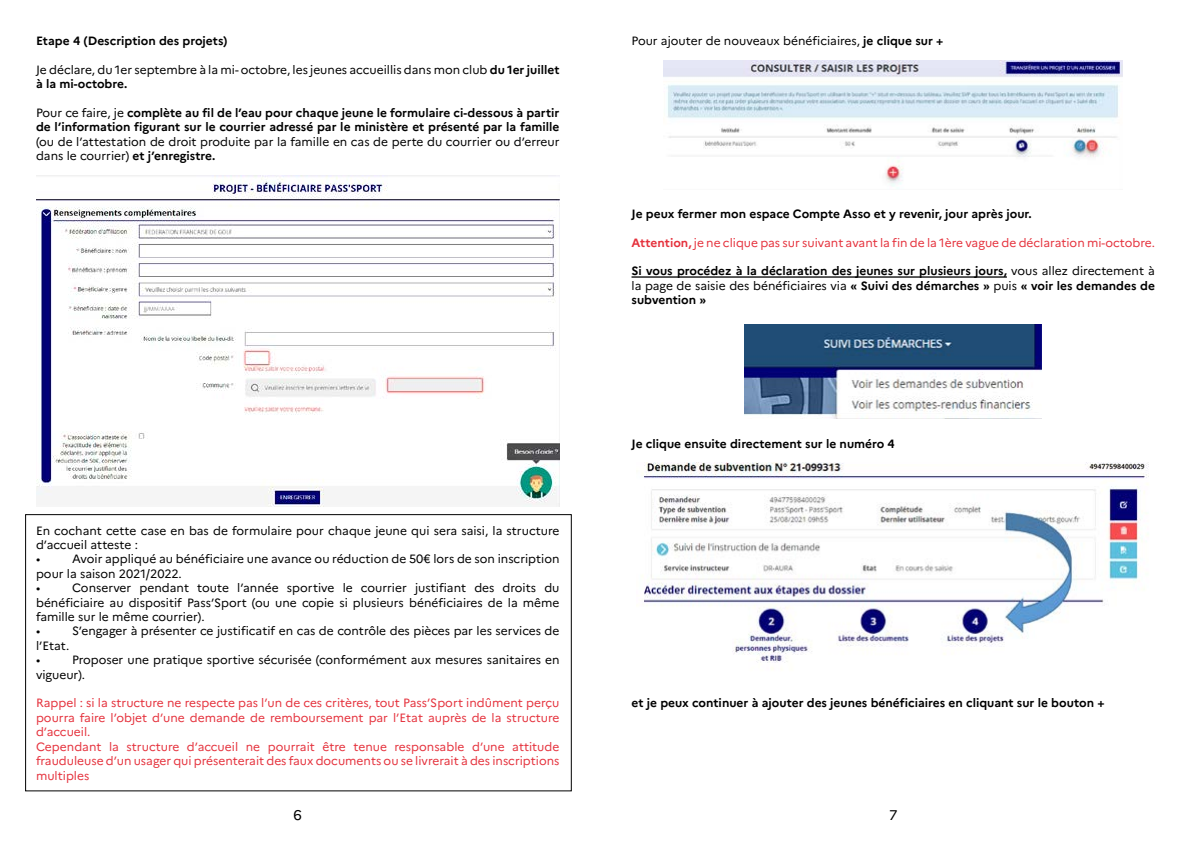
<style>
.page{position:relative;width:1191px;height:842px;background:#fff}
.page>*{position:absolute;margin:0;border:0;box-sizing:border-box;transform-origin:0 0}
.t1{font:14px "Marianne";color:#000}
.t2{font:12px/14.4px "Marianne";color:#000}
.t3{font:700 12px/14.4px "Marianne";color:#000}
.t4{font:12px/14.4px "Marianne";color:#e5323d}
.s1{font-weight:700}
.s2{font-weight:400}
</style>
<div class="page">
<img style="left:36px;top:175px;width:523px;height:331px">
<div style="left:25px;top:514px;width:547px;height:277px;border:1px solid #000"></div>
<hr style="left:631px;top:276px;width:376px;height:2px;background:#000">
<img style="left:664px;top:60px;width:458px;height:127px">
<img style="left:745px;top:325px;width:296px;height:94px">
<img style="left:642px;top:463px;width:507px;height:206px">
<p class="t3" style="left:36px;top:34px;width:193px">Etape 4 (Description des projets)</p>
<p class="t2" style="left:36px;top:62px;width:525px">Je déclare, du 1er septembre à la mi- octobre, les jeunes accueillis dans mon club <span class="s1">du 1er juillet à la mi-octobre.</span></p>
<p class="t3" style="left:36px;top:106px;width:525px"><span class="s2">Pour ce faire, je</span> complète au fil de l’eau pour chaque jeune le formulaire ci-dessous à partir de l’information figurant sur le courrier adressé par le ministère et présenté par la famille</p>
<p class="t2" style="left:36px;top:134px;width:525px">(ou de l’attestation de droit produite par la famille en cas de perte du courrier ou d’erreur dans le courrier) <span class="s1">et j’enregistre.</span></p>
<p class="t2" style="left:36px;top:523px;width:525px">En cochant cette case en bas de formulaire pour chaque jeune qui sera saisi, la structure d’accueil atteste :<br>•</p>
<p class="t2" style="left:36px;top:552px;width:525px;text-indent:36px">Avoir appliqué au bénéficiaire une avance ou réduction de 50€ lors de son inscription pour la saison 2021/2022.<br>•</p>
<p class="t2" style="left:36px;top:581px;width:525px;text-indent:36px">Conserver pendant toute l’année sportive le courrier justifiant des droits du bénéficiaire au dispositif Pass’Sport (ou une copie si plusieurs bénéficiaires de la même famille sur le même courrier).<br>•</p>
<p class="t2" style="left:72px;top:624px;width:489px">S’engager à présenter ce justificatif en cas de contrôle des pièces par les services de</p>
<p class="t2" style="left:36px;top:638px;width:35px">l’Etat. •</p>
<p class="t2" style="left:36px;top:653px;width:525px;text-indent:36px">Proposer une pratique sportive sécurisée (conformément aux mesures sanitaires en vigueur).</p>
<p class="t4" style="left:36px;top:696px;width:525px">Rappel : si la structure ne respecte pas l’un de ces critères, tout Pass’Sport indûment perçu pourra faire l’objet d’une demande de remboursement par l’Etat auprès de la structure d’accueil.<br>Cependant la structure d’accueil ne pourrait être tenue responsable d’une attitude frauduleuse d’un usager qui présenterait des faux documents ou se livrerait à des inscriptions multiples</p>
<p class="t2" style="left:631px;top:34px;width:313px">Pour ajouter de nouveaux bénéficiaires, <span class="s1">je clique sur +</span></p>
<p class="t3" style="left:631px;top:206px;width:402px">Je peux fermer mon espace Compte Asso et y revenir, jour après jour.</p>
<p class="t4" style="left:631px;top:235px;width:525px"><span class="s1">Attention,</span> je ne clique pas sur suivant avant la fin de la 1ère vague de déclaration mi-octobre.</p>
<p class="t3" style="left:631px;top:264px;width:525px;text-align:justify">Si vous procédez à la déclaration des jeunes sur plusieurs jours, <span class="s2">vous allez directement à la page de saisie des bénéficiaires via</span> « Suivi des démarches » <span class="s2">puis</span> « voir les demandes de subvention »</p>
<p class="t3" style="left:631px;top:437px;width:265px">Je clique ensuite directement sur le numéro 4</p>
<p class="t3" style="left:631px;top:696px;width:474px">et je peux continuer à ajouter des jeunes bénéficiaires en cliquant sur le bouton +</p>
<p class="t1" style="left:293px;top:806px;width:10px">6</p>
<p class="t1" style="left:889px;top:806px;width:10px">7</p>
</div>
